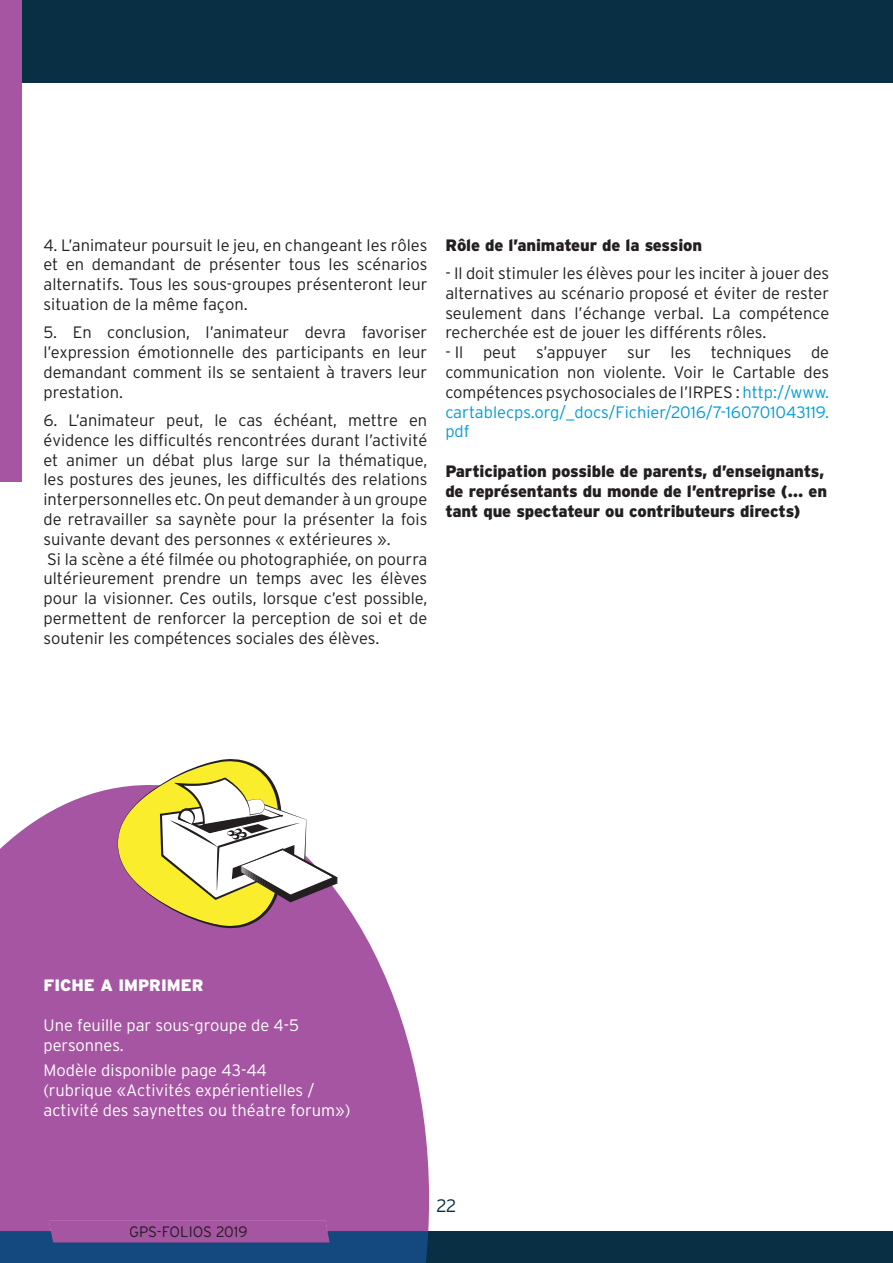
<style>
.page{position:relative;width:893px;height:1263px;background:#fff}
.page>*{position:absolute;margin:0;border:0;box-sizing:border-box;transform-origin:0 0}
.t1{font:300 18px "Interstate";color:#082f44}
.t2{font:300 16.5px/19.8px "Interstate";color:#231f20;text-align:justify}
.t3{font:900 16.5px/19.8px "Interstate";letter-spacing:-.01em;color:#231f20}
.t4{font:300 16.5px/19.8px "Interstate";color:#fff}
.t5{font:900 16.5px "Interstate";color:#fff}
.t6{font:300 15px "Interstate";color:#231f20}
.s1{color:#009cd8}
</style>
<div class="page">
<div style="left:0;top:0;width:893px;height:83px;background:#082f44"></div>
<div style="left:0;top:1231px;width:893px;height:32px;background:#082f44"></div>
<div style="left:0;top:0;width:21px;height:481px;background:#a555a1"></div>
<svg style="left:0;top:787px;width:429px;height:444px;background:#b06aac"></svg>
<svg style="left:0;top:1220px;width:428px;height:43px;background:#4c4d8c"></svg>
<div style="left:130px;top:1227px;width:117px;height:10px;background:#a555a1"></div>
<svg style="left:118px;top:759px;width:220px;height:169px"></svg>
<p class="t2" style="left:43px;top:236px;width:385px">4. L’animateur poursuit le jeu, en changeant les rôles et en demandant de présenter tous les scénarios alternatifs. Tous les sous-groupes présenteront leur situation de la même façon.</p>
<p class="t2" style="left:43px;top:324px;width:385px">5. En conclusion, l’animateur devra favoriser l’expression émotionnelle des participants en leur demandant comment ils se sentaient à travers leur prestation.</p>
<p class="t2" style="left:43px;top:412px;width:385px;text-align:left">6. L’animateur peut, le cas échéant, mettre en évidence les difficultés rencontrées durant l’activité et animer un débat plus large sur la thématique, les postures des jeunes, les difficultés des relations interpersonnelles etc. On peut demander à un groupe de retravailler sa saynète pour la présenter la fois suivante devant des personnes « extérieures ».<br>Si la scène a été filmée ou photographiée, on pourra ultérieurement prendre un temps avec les élèves pour la visionner. Ces outils, lorsque c’est possible, permettent de renforcer la perception de soi et de soutenir les compétences sociales des élèves.</p>
<p class="t3" style="left:445px;top:236px;width:258px">Rôle de l’animateur de la session</p>
<p class="t2" style="left:445px;top:265px;width:385px">- Il doit stimuler les élèves pour les inciter à jouer des alternatives au scénario proposé et éviter de rester seulement dans l’échange verbal. La compétence recherchée est de jouer les différents rôles.</p>
<p class="t2" style="left:445px;top:344px;width:385px">- Il peut s’appuyer sur les techniques de communication non violente. Voir le Cartable des compétences psychosociales de l’IRPES : <span class="s1">http://www. cartablecps.org/_docs/Fichier/2016/7-160701043119. pdf</span></p>
<p class="t3" style="left:445px;top:463px;width:383px">Participation possible de parents, d’enseignants, de représentants du monde de l’entreprise (… en tant que spectateur ou contributeurs directs)</p>
<p class="t5" style="left:43px;top:979px;width:162px">FICHE A IMPRIMER</p>
<p class="t4" style="left:43px;top:1016px;width:257px">Une feuille par sous-groupe de 4-5 personnes.</p>
<p class="t4" style="left:43px;top:1062px;width:309px">Modèle disponible page 43-44<br>(rubrique «Activités expérientielles / activité des saynettes ou théatre forum»)</p>
<p class="t6" style="left:129px;top:1226px;width:120px">GPS-FOLIOS 2019</p>
<p class="t1" style="left:436px;top:1199px;width:22px">22</p>
</div>
